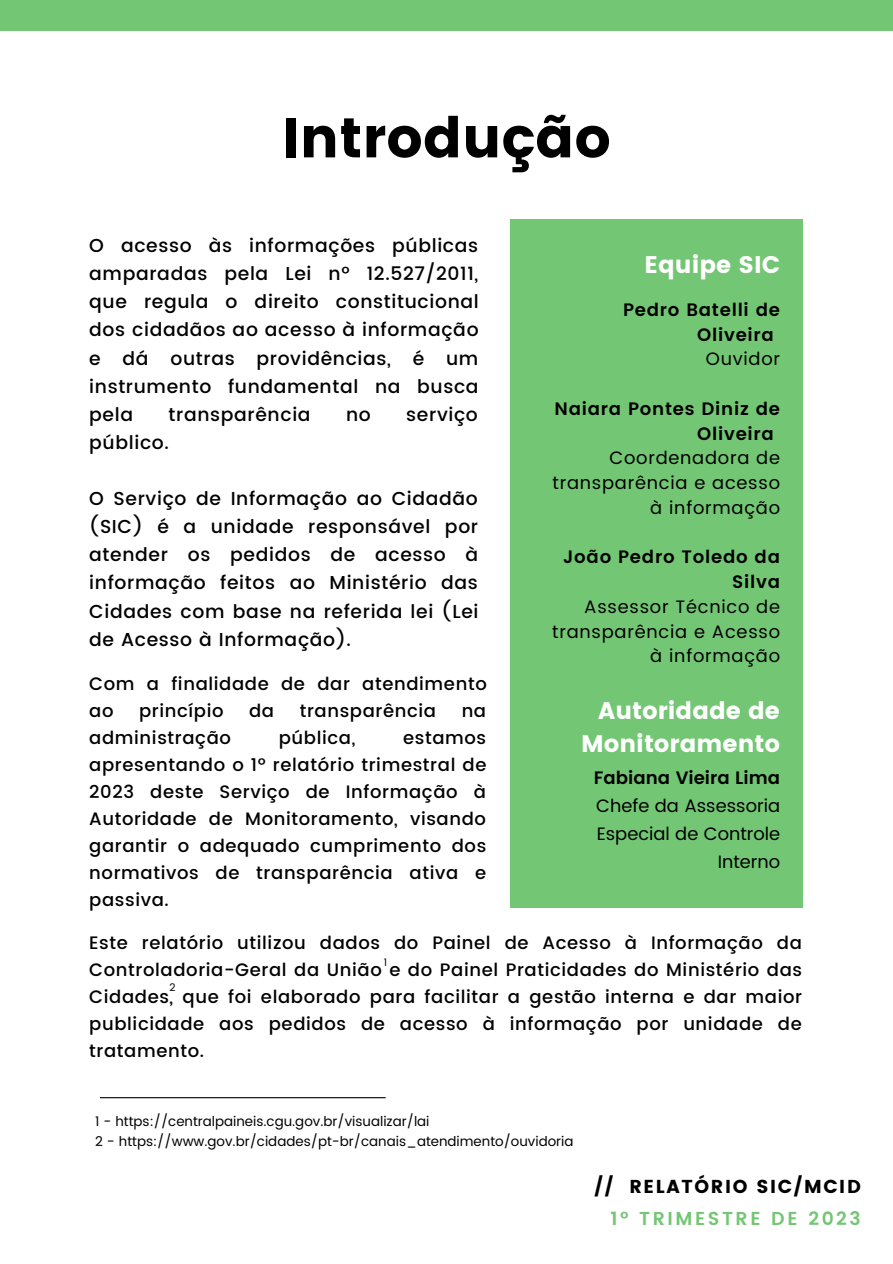
<style>
.page{position:relative;width:893px;height:1264px;background:#fff}
.page>*{position:absolute;margin:0;border:0;box-sizing:border-box;transform-origin:0 0}
.t1{font:56.1px "Poppins";color:#000}
.t2{font:24px/32.5px "Poppins";color:#fff;text-align:right}
.t3{font:500 18.75px/28px "Poppins";letter-spacing:.035em;color:#000;text-align:justify}
.t4{font:18.75px "Poppins";letter-spacing:.09em;color:#000}
.t5{font:600 18.75px "Poppins";letter-spacing:.135em;color:#73c673}
.t6{font:500 18px/27px "Poppins";letter-spacing:.035em;color:#000;text-align:justify}
.t7{font:18px/24.8px "Poppins";letter-spacing:.04em;color:#000;text-align:right}
.t8{font:600 18px/24.8px "Poppins";letter-spacing:.04em;color:#000}
.t9{font:18px/28px "Poppins";color:#000;text-align:right}
.t10{font:600 18px "Poppins";color:#000}
.t11{font:13.5px/20.2px "Poppins";color:#000}
.t12{font:10.5px "Poppins";color:#000}
</style>
<div class="page">
<div style="left:0;top:0;width:892px;height:31px;background:#73c673"></div>
<div style="left:510px;top:219px;width:292px;height:688px;background:#73c673"></div>
<hr style="left:100px;top:1097px;width:285px;height:1px;background:#000">
<h1 class="t1" style="left:282px;top:105px;width:331px">Introdução</h1>
<p class="t3" style="left:89px;top:231px;width:391px">O acesso às informações públicas amparadas pela Lei nº 12.527/2011, que regula o direito constitucional dos cidadãos ao acesso à informação e dá outras providências, é um instrumento fundamental na busca pela</p>
<p class="t3" style="left:168px;top:400px;width:144px">transparência</p>
<p class="t3" style="left:346px;top:400px;width:26px">no</p>
<p class="t3" style="left:406px;top:400px;width:73px">serviço</p>
<p class="t3" style="left:89px;top:428px;width:81px">público.</p>
<p class="t3" style="left:89px;top:484px;width:390px">O Serviço de Informação ao Cidadão (SIC) é a unidade responsável por atender os pedidos de acesso à informação feitos ao Ministério das Cidades com base na referida lei (Lei de Acesso à Informação).</p>
<p class="t6" style="left:89px;top:670px;width:399px">Com a finalidade de dar atendimento ao</p>
<p class="t6" style="left:139px;top:697px;width:86px">princípio</p>
<p class="t6" style="left:249px;top:697px;width:27px">da</p>
<p class="t6" style="left:299px;top:697px;width:138px">transparência</p>
<p class="t6" style="left:461px;top:697px;width:26px">na</p>
<p class="t6" style="left:89px;top:724px;width:143px">administração</p>
<p class="t6" style="left:279px;top:724px;width:78px">pública,</p>
<p class="t6" style="left:89px;top:724px;width:398px;text-indent:314px">estamos apresentando o 1º relatório trimestral de 2023 deste Serviço de Informação à Autoridade de Monitoramento, visando garantir o adequado cumprimento dos normativos de transparência ativa e passiva.</p>
<h2 class="t2" style="left:644px;top:248px;width:137px">Equipe SIC</h2>
<p class="t8" style="left:697px;top:297px;width:84px;text-indent:-74px">Pedro Batelli de<br>Oliveira</p>
<p class="t7" style="left:705px;top:347px;width:76px">Ouvidor</p>
<p class="t8" style="left:697px;top:396px;width:84px;text-indent:-143px">Naiara Pontes Diniz de<br>Oliveira</p>
<p class="t7" style="left:552px;top:446px;width:229px">Coordenadora de transparência e acesso à informação</p>
<p class="t8" style="left:563px;top:544px;width:218px;text-align:right">João Pedro Toledo da<br>Silva</p>
<p class="t7" style="left:552px;top:594px;width:229px">Assessor Técnico de transparência e Acesso à informação</p>
<h2 class="t2" style="left:581px;top:694px;width:200px">Autoridade de<br>Monitoramento</h2>
<p class="t10" style="left:593px;top:767px;width:188px">Fabiana Vieira Lima</p>
<p class="t9" style="left:596px;top:791px;width:185px">Chefe da Assessoria<br>Especial de Controle<br>Interno</p>
<p class="t6" style="left:89px;top:929px;width:714px">Este relatório utilizou dados do Painel de Acesso à Informação da Controladoria-Geral da União e do Painel Praticidades do Ministério das Cidades, que foi elaborado para facilitar a gestão interna e dar maior publicidade aos pedidos de acesso à informação por unidade de tratamento.</p>
<p class="t12" style="left:384px;top:956px;width:5px">1</p>
<p class="t12" style="left:169px;top:980px;width:8px">2</p>
<p class="t11" style="left:95px;top:1111px;width:480px">1 - https://centralpaineis.cgu.gov.br/visualizar/lai<br>2 - https://www.gov.br/cidades/pt-br/canais_atendimento/ouvidoria</p>
<p class="t4" style="left:594px;top:1175px;width:268px">// RELATÓRIO SIC/MCID</p>
<p class="t5" style="left:610px;top:1207px;width:252px">1º TRIMESTRE DE 2023</p>
</div>
